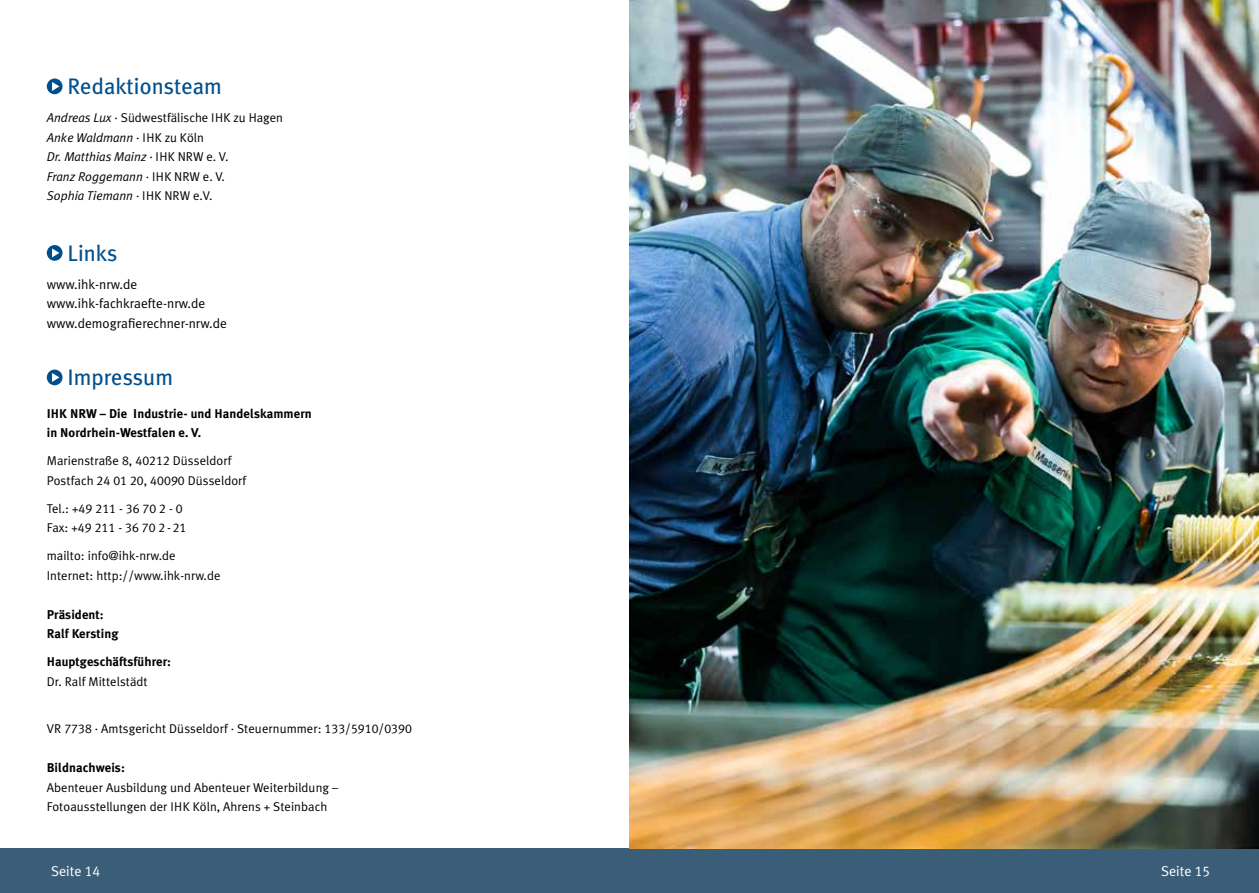
<style>
.page{position:relative;width:1259px;height:893px;background:#fff}
.page>*{position:absolute;margin:0;border:0;box-sizing:border-box;transform-origin:0 0}
.t1{font:22.5px "Meta Plus";color:#004f8d}
.t2{font:14.25px "Meta Plus Normal";color:#fff}
.t3{font:13.5px/19.5px "Meta Plus Normal";color:#000}
.t4{font:12.75px/19.5px "Meta Plus Normal";letter-spacing:.005em;color:#000}
.t5{font:700 12.75px/19.5px "Meta Plus";letter-spacing:.005em;color:#000}
.t6{font:12.75px/19.5px "Meta Plus Normal Caps";letter-spacing:.005em;color:#000}
.s1{font-style:italic}
.s2{font-family:"Meta Plus Normal Caps"}
.s3{font-family:"Meta Plus Normal"}
</style>
<div class="page">
<div style="left:0;top:848px;width:1259px;height:45px;background:#3b5e78"></div>
<div style="left:47px;top:79px;width:16px;height:15px;background:#004f8d;border-radius:50%"></div>
<svg style="left:52px;top:82px;width:7px;height:9px"></svg>
<svg style="left:47px;top:245px;width:16px;height:16px"></svg>
<svg style="left:52px;top:248px;width:7px;height:9px"></svg>
<div style="left:47px;top:370px;width:16px;height:15px;background:#004f8d;border-radius:50%"></div>
<svg style="left:52px;top:373px;width:7px;height:9px"></svg>
<img style="left:629px;top:0;width:630px;height:848px">
<h1 class="t1" style="left:68px;top:73px;width:156px">Redaktionsteam</h1>
<p class="t4" style="left:47px;top:108px;width:238px"><span class="s1">Andreas Lux</span> · Südwestfälische IHK zu Hagen<br><span class="s1">Anke Waldmann</span> · IHK zu Köln<br><span class="s1">Dr. Matthias Mainz</span> · IHK NRW e. V.<br><span class="s1">Franz Roggemann</span> · IHK NRW e. V.<br><span class="s1">Sophia Tiemann</span> · IHK NRW e.V.</p>
<h1 class="t1" style="left:68px;top:240px;width:51px">Links</h1>
<p class="t3" style="left:47px;top:274px;width:182px">www.ihk-nrw.de www.ihk-fachkraefte-nrw.de www.demografierechner-nrw.de</p>
<h1 class="t1" style="left:68px;top:364px;width:107px">Impressum</h1>
<p class="t5" style="left:47px;top:403px;width:266px">IHK NRW – Die Industrie- und Handelskammern in Nordrhein-Westfalen e. V.</p>
<p class="t4" style="left:47px;top:451px;width:201px">Marienstraße <span class="s2">8</span>, <span class="s2">40212</span> Düsseldorf<br>Postfach <span class="s2">24 01 20</span>, <span class="s2">40090</span> Düsseldorf</p>
<p class="t6" style="left:47px;top:498px;width:141px"><span class="s3">Tel.: +</span>49 211 <span class="s3">-</span> 36 70 2 - 0<br><span class="s3">Fax: +</span>49 211 <span class="s3">-</span> 36 70 2- 21</p>
<p class="t4" style="left:47px;top:546px;width:175px">mailto: info@ihk-nrw.de<br>Internet: http://www.ihk-nrw.de</p>
<p class="t5" style="left:47px;top:604px;width:73px">Präsident:<br>Ralf Kersting</p>
<p class="t5" style="left:47px;top:652px;width:126px">Hauptgeschäftsführer:</p>
<p class="t4" style="left:47px;top:671px;width:102px">Dr. Ralf Mittelstädt</p>
<p class="t4" style="left:47px;top:719px;width:366px">VR <span class="s2">7738</span> · Amtsgericht Düsseldorf · Steuernummer: <span class="s2">133</span>/<span class="s2">5910</span>/<span class="s2">0390</span></p>
<p class="t5" style="left:47px;top:758px;width:80px">Bildnachweis:</p>
<p class="t4" style="left:47px;top:777px;width:293px">Abenteuer Ausbildung und Abenteuer Weiterbildung –<br>Fotoausstellungen der IHK Köln, Ahrens + Steinbach</p>
<p class="t2" style="left:51px;top:863px;width:51px">Seite <span class="s2">14</span></p>
<p class="t2" style="left:1161px;top:863px;width:51px">Seite <span class="s2">15</span></p>
</div>
